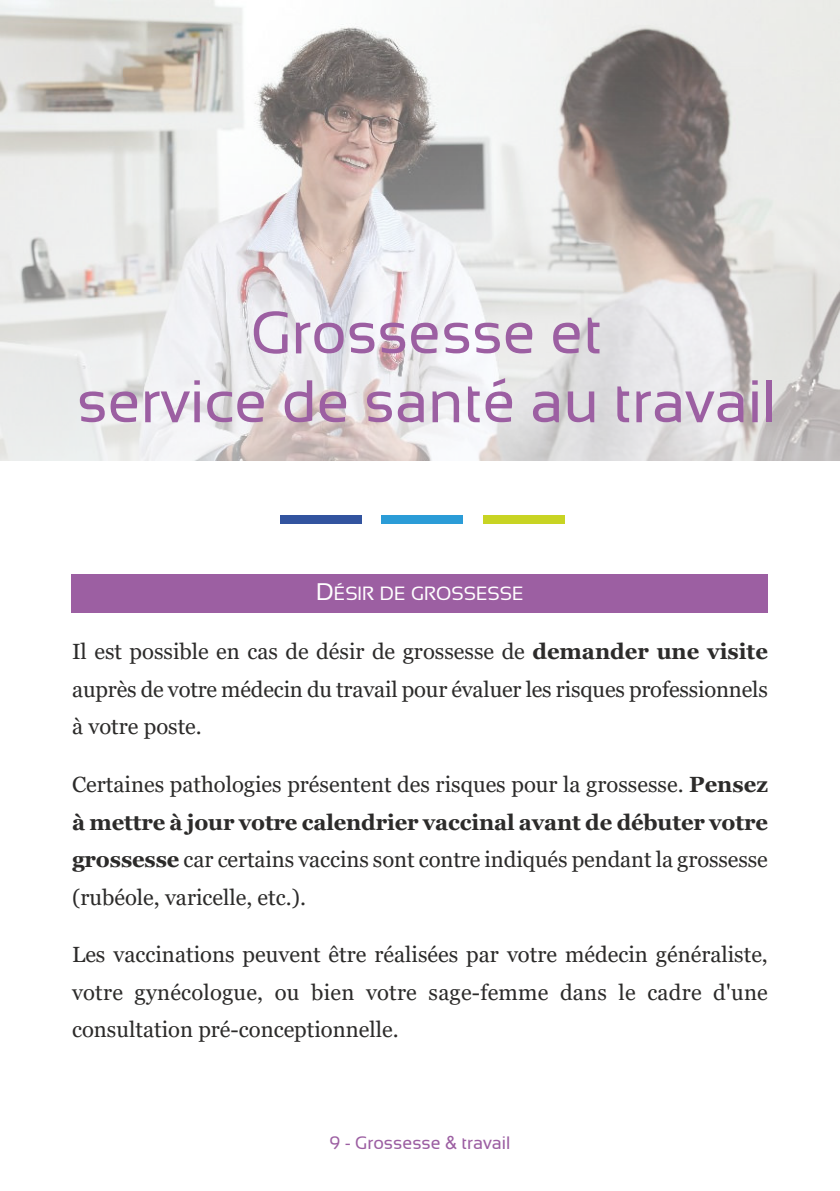
<style>
.page{position:relative;width:840px;height:1191px;background:#fff}
.page>*{position:absolute;margin:0;border:0;box-sizing:border-box;transform-origin:0 0}
.t1{font:60px/68.8px "Sansation";color:#9c5fa2;text-align:center}
.t2{font:22px/37.4px "Georgia";color:#2c2b2a;text-align:justify}
.t3{font:19.2px "Sansation";color:#fff}
.t4{font:18px "Sansation";color:#9c5fa2}
.s1{font-size:24px}
.s2{font-weight:700}
.s3{font-family:"Arial"}
</style>
<div class="page">
<div style="left:72px;top:574px;width:695px;height:38px;background:#9c5fa2"></div>
<img style="left:0;top:0;width:839px;height:461px">
<div style="left:379px;top:514px;width:85px;height:11px;background:#2b9cd7"></div>
<div style="left:280px;top:515px;width:81px;height:9px;background:#32549f"></div>
<div style="left:483px;top:515px;width:81px;height:9px;background:#c8d423"></div>
<h1 class="t1" style="left:77px;top:298px;width:700px">Grossesse et<br>service de santé au travail</h1>
<p class="t3" style="left:316px;top:582px;width:209px"><span class="s1">D</span>ÉSIR DE GROSSESSE</p>
<p class="t2" style="left:72px;top:635px;width:697px">Il est possible en cas de désir de grossesse de <span class="s2">demander une visite </span>auprès de votre médecin du travail pour évaluer les risques professionnels à votre poste.</p>
<p class="t2" style="left:72px;top:767px;width:697px">Certaines pathologies présentent des risques pour la grossesse. <span class="s2">Pensez à mettre à jour votre calendrier vaccinal avant de débuter votre grossesse</span> car certains vaccins sont contre indiqués pendant la grossesse (rubéole, varicelle, etc.).</p>
<p class="t2" style="left:72px;top:937px;width:697px">Les vaccinations peuvent être réalisées par votre médecin généraliste, votre gynécologue, ou bien votre sage-femme dans le cadre d'une consultation pré-conceptionnelle.</p>
<p class="t4" style="left:329px;top:1133px;width:182px">9 - Grossesse <span class="s3">&amp;</span> travail</p>
</div>
